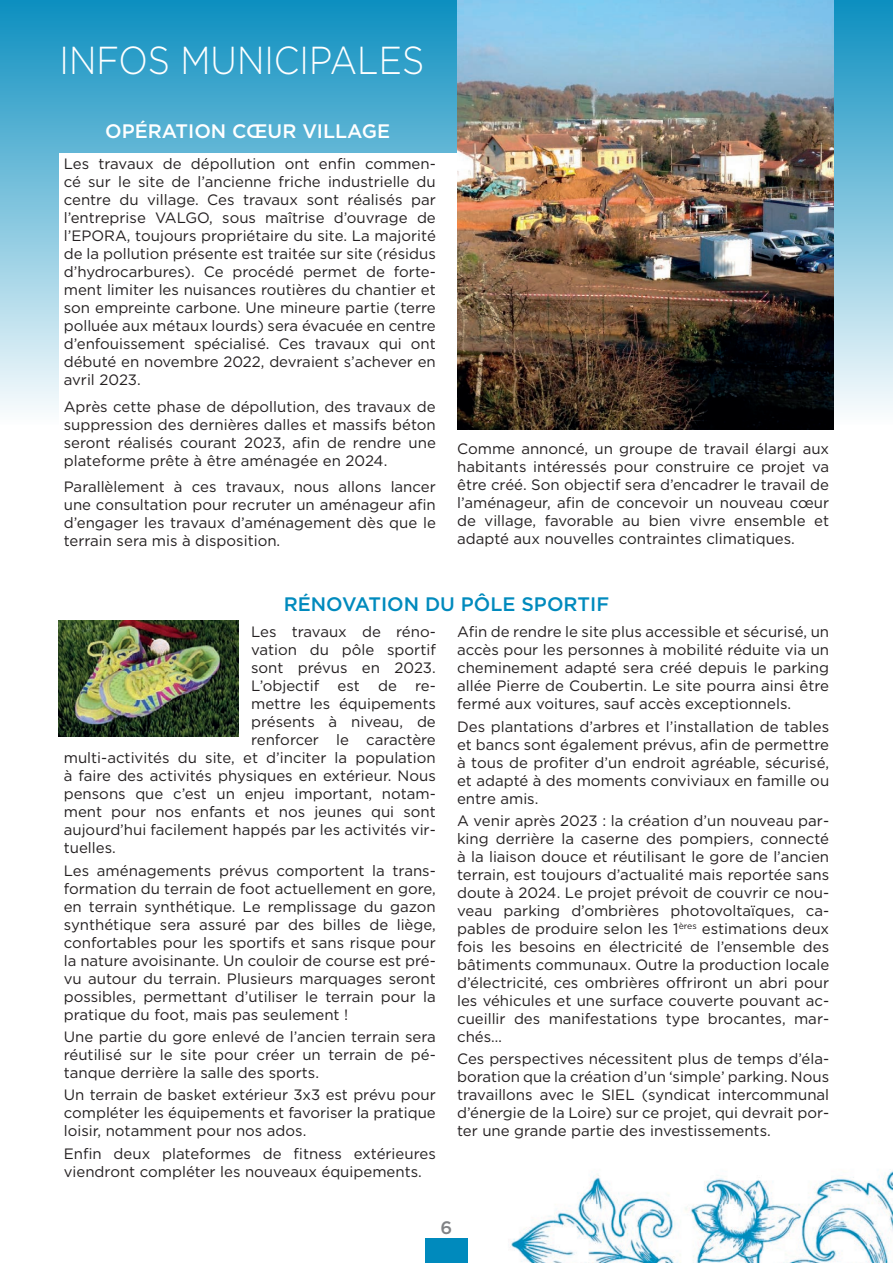
<style>
.page{position:relative;width:893px;height:1263px;background:#fff}
.page>*{position:absolute;margin:0;border:0;box-sizing:border-box;transform-origin:0 0}
.t1{font:300 39px "Gotham";color:#fff;scale:.89 1}
.t2{font:500 19.5px "Gotham";color:#008abd}
.t3{font:500 19.5px "Gotham";color:#fff}
.t4{font:500 18px "Gotham";color:#808285}
.t5{font:15px/18px "Gotham";color:#231f20;text-align:justify}
</style>
<div class="page">
<div style="left:0;top:0;width:893px;height:425px;background:linear-gradient(to bottom,#0c8fc0,#fdfdfe)"></div>
<div style="left:60px;top:153px;width:773px;height:411px;background:#fff"></div>
<img style="left:457px;top:0;width:376px;height:429px">
<img style="left:510px;top:1169px;width:383px;height:94px">
<div style="left:425px;top:1238px;width:43px;height:25px;background:#008abd"></div>
<img style="left:58px;top:621px;width:180px;height:116px">
<h1 class="t1" style="left:60px;top:35px;width:411px">I NFOS MUNICIPALES</h1>
<h2 class="t3" style="left:105px;top:118px;width:287px">OPÉRATION CŒUR VILLAGE</h2>
<p class="t5" style="left:64px;top:155px;width:374px">Les travaux de dépollution ont enfin commen&shy;cé sur le site de l’ancienne friche industrielle du centre du village. Ces travaux sont réalisés par l’entreprise VALGO, sous maîtrise d’ouvrage de l’EPORA, toujours propriétaire du site. La majorité de la pollution présente est traitée sur site (résidus d’hydrocarbures). Ce procédé permet de forte&shy;ment limiter les nuisances routières du chantier et son empreinte carbone. Une mineure partie (terre polluée aux métaux lourds) sera évacuée en centre d’enfouissement spécialisé. Ces travaux qui ont débuté en novembre 2022, devraient s’achever en avril 2023.</p>
<p class="t5" style="left:64px;top:397px;width:374px">Après cette phase de dépollution, des travaux de suppression des dernières dalles et massifs béton seront réalisés courant 2023, afin de rendre une plateforme prête à être aménagée en 2024.</p>
<p class="t5" style="left:64px;top:478px;width:374px">Parallèlement à ces travaux, nous allons lancer une consultation pour recruter un aménageur afin d’engager les travaux d’aménagement dès que le terrain sera mis à disposition.</p>
<p class="t5" style="left:457px;top:440px;width:374px">Comme annoncé, un groupe de travail élargi aux habitants intéressés pour construire ce projet va être créé. Son objectif sera d’encadrer le travail de l’aménageur, afin de concevoir un nouveau cœur de village, favorable au bien vivre ensemble et adapté aux nouvelles contraintes climatiques.</p>
<h2 class="t2" style="left:284px;top:591px;width:327px">RÉNOVATION DU PÔLE SPORTIF</h2>
<p class="t5" style="left:251px;top:623px;width:186px">Les travaux de réno-</p>
<p class="t5" style="left:251px;top:641px;width:186px">vation du pôle sportif</p>
<p class="t5" style="left:251px;top:659px;width:186px">sont prévus en 2023.</p>
<p class="t5" style="left:251px;top:677px;width:186px">L’objectif est de re-</p>
<p class="t5" style="left:251px;top:695px;width:186px">mettre les équipements</p>
<p class="t5" style="left:251px;top:713px;width:186px">présents à niveau, de</p>
<p class="t5" style="left:251px;top:731px;width:186px">renforcer le caractère</p>
<p class="t5" style="left:64px;top:749px;width:374px">multi-activités du site, et d’inciter la population</p>
<p class="t5" style="left:64px;top:767px;width:374px">à faire des activités physiques en extérieur. Nous</p>
<p class="t5" style="left:64px;top:785px;width:374px">pensons que c’est un enjeu important, notam-</p>
<p class="t5" style="left:64px;top:803px;width:374px">ment pour nos enfants et nos jeunes qui sont</p>
<p class="t5" style="left:64px;top:821px;width:374px">aujourd’hui facilement happés par les activités vir-</p>
<p class="t5" style="left:64px;top:839px;width:54px">tuelles.</p>
<p class="t5" style="left:64px;top:861px;width:374px">Les aménagements prévus comportent la trans&shy;formation du terrain de foot actuellement en gore, en terrain synthétique. Le remplissage du gazon synthétique sera assuré par des billes de liège, confortables pour les sportifs et sans risque pour la nature avoisinante. Un couloir de course est pré&shy;vu autour du terrain. Plusieurs marquages seront possibles, permettant d’utiliser le terrain pour la pratique du foot, mais pas seulement !</p>
<p class="t5" style="left:64px;top:1027px;width:374px">Une partie du gore enlevé de l’ancien terrain sera réutilisé sur le site pour créer un terrain de pé&shy;tanque derrière la salle des sports.</p>
<p class="t5" style="left:64px;top:1085px;width:374px">Un terrain de basket extérieur 3x3 est prévu pour compléter les équipements et favoriser la pratique loisir, notamment pour nos ados.</p>
<p class="t5" style="left:64px;top:1144px;width:374px">Enfin deux plateformes de fitness extérieures viendront compléter les nouveaux équipements.</p>
<p class="t5" style="left:457px;top:623px;width:374px">Afin de rendre le site plus accessible et sécurisé, un accès pour les personnes à mobilité réduite via un cheminement adapté sera créé depuis le parking allée Pierre de Coubertin. Le site pourra ainsi être fermé aux voitures, sauf accès exceptionnels.</p>
<p class="t5" style="left:457px;top:717px;width:374px">Des plantations d’arbres et l’installation de tables et bancs sont également prévus, afin de permettre à tous de profiter d’un endroit agréable, sécurisé, et adapté à des moments conviviaux en famille ou entre amis.</p>
<p class="t5" style="left:457px;top:811px;width:374px">A venir après 2023 : la création d’un nouveau par&shy;king derrière la caserne des pompiers, connecté à la liaison douce et réutilisant le gore de l’ancien terrain, est toujours d’actualité mais reportée sans doute à 2024. Le projet prévoit de couvrir ce nou&shy;veau parking d’ombrières photovoltaïques, ca&shy;pables de produire selon les 1<sup>ères</sup> estimations deux fois les besoins en électricité de l’ensemble des bâtiments communaux. Outre la production locale d’électricité, ces ombrières offriront un abri pour les véhicules et une surface couverte pouvant ac&shy;cueillir des manifestations type brocantes, mar&shy;chés…</p>
<p class="t5" style="left:457px;top:1050px;width:374px">Ces perspectives nécessitent plus de temps d’éla&shy;boration que la création d’un ‘simple’ parking. Nous travaillons avec le SIEL (syndicat intercommunal d’énergie de la Loire) sur ce projet, qui devrait por&shy;ter une grande partie des investissements.</p>
<p class="t4" style="left:441px;top:1216px;width:13px">6</p>
</div>
